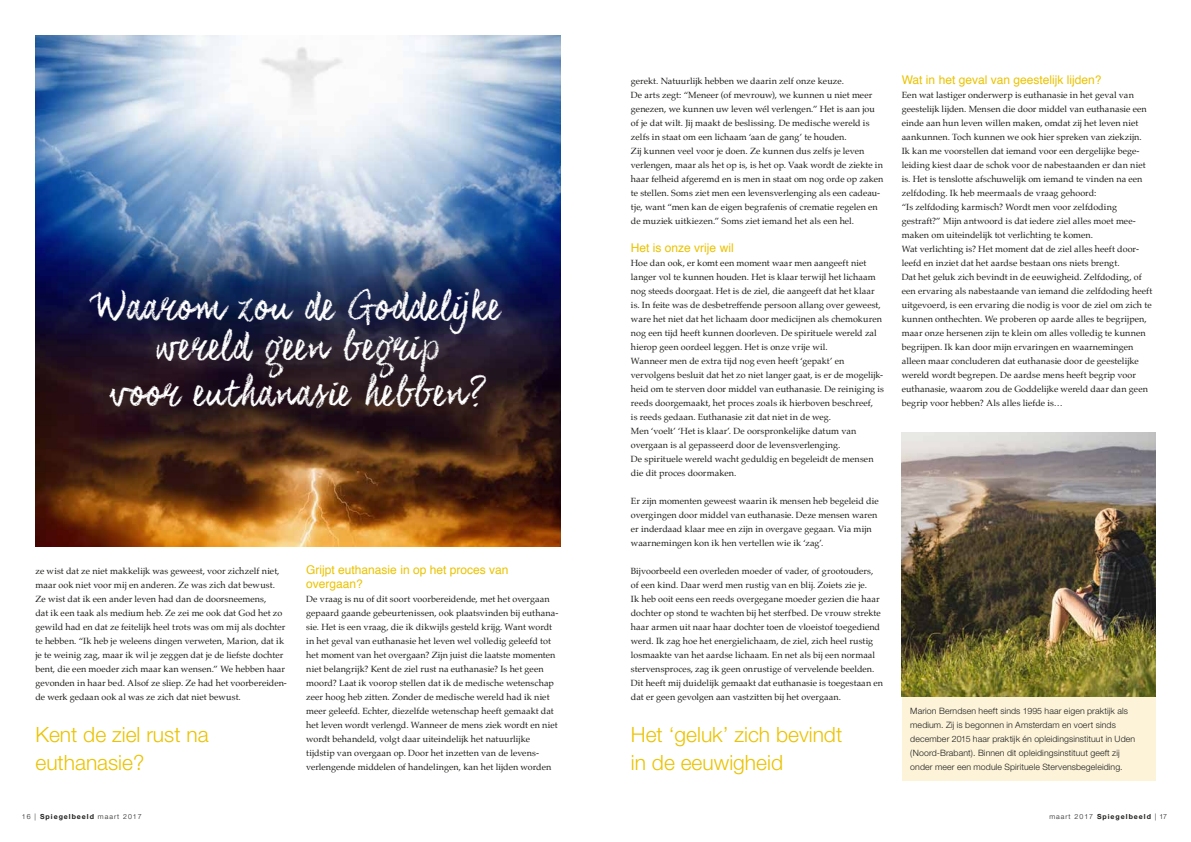
<style>
.page{position:relative;width:1191px;height:842px;background:#fff}
.page>*{position:absolute;margin:0;border:0;box-sizing:border-box;transform-origin:0 0}
.t1{font:37px/40px "Coalhand Luke CG";color:#fff;text-align:center}
.t2{font:300 21px/28px "Helvetica Neue";color:#ebc300}
.t3{font:12px/14px "Helvetica";color:#ebc300}
.t4{font:9px/14px "Palatino";letter-spacing:.005em;color:#1d1d1b}
.t5{font:300 8.8px/14px "Helvetica Neue";letter-spacing:.01em;color:#1d1d1b}
.t6{font:300 7px "Helvetica Neue";letter-spacing:.14em;color:#1d1d1b}
.s1{font-weight:700}
</style>
<div class="page">
<div style="left:901px;top:696px;width:254px;height:84px;background:#fcf3d9"></div>
<img style="left:35px;top:35px;width:525px;height:511px">
<img style="left:901px;top:432px;width:254px;height:265px">
<h1 class="t1" style="left:95px;top:287px;width:407px">Waarom zou de Goddelijke wereld geen begrip</h1>
<h1 class="t1" style="left:109px;top:373px;width:380px">voor euthanasie hebben?</h1>
<p class="t4" style="left:35px;top:565px;width:253px">ze wist dat ze niet makkelijk was geweest, voor zichzelf niet, maar ook niet voor mij en anderen. Ze was zich dat bewust.<br>Ze wist dat ik een ander leven had dan de doorsneemens,<br>dat ik een taak als medium heb. Ze zei me ook dat God het zo gewild had en dat ze feitelijk heel trots was om mij als dochter te hebben. “Ik heb je weleens dingen verweten, Marion, dat ik je te weinig zag, maar ik wil je zeggen dat je de liefste dochter bent, die een moeder zich maar kan wensen.” We hebben haar gevonden in haar bed. Alsof ze sliep. Ze had het voorbereiden&shy;de werk gedaan ook al was ze zich dat niet bewust.</p>
<h2 class="t2" style="left:35px;top:720px;width:175px">Kent de ziel rust na euthanasie?</h2>
<h3 class="t3" style="left:306px;top:564px;width:204px">Grijpt euthanasie in op het proces van overgaan?</h3>
<p class="t4" style="left:306px;top:593px;width:254px">De vraag is nu of dit soort voorbereidende, met het overgaan gepaard gaande gebeurtenissen, ook plaatsvinden bij euthana&shy;sie. Het is een vraag, die ik dikwijls gesteld krijg. Want wordt in het geval van euthanasie het leven wel volledig geleefd tot het moment van het overgaan? Zijn juist die laatste momenten niet belangrijk? Kent de ziel rust na euthanasie? Is het geen moord? Laat ik voorop stellen dat ik de medische wetenschap zeer hoog heb zitten. Zonder de medische wereld had ik niet meer geleefd. Echter, diezelfde wetenschap heeft gemaakt dat het leven wordt verlengd. Wanneer de mens ziek wordt en niet wordt behandeld, volgt daar uiteindelijk het natuurlijke tijdstip van overgaan op. Door het inzetten van de levens&shy;verlengende middelen of handelingen, kan het lijden worden</p>
<p class="t4" style="left:631px;top:75px;width:254px">gerekt. Natuurlijk hebben we daarin zelf onze keuze.<br>De arts zegt: “Meneer (of mevrouw), we kunnen u niet meer genezen, we kunnen uw leven wél verlengen.” Het is aan jou of je dat wilt. Jij maakt de beslissing. De medische wereld is zelfs in staat om een lichaam ‘aan de gang’ te houden.<br>Zij kunnen veel voor je doen. Ze kunnen dus zelfs je leven verlengen, maar als het op is, is het op. Vaak wordt de ziekte in haar felheid afgeremd en is men in staat om nog orde op zaken te stellen. Soms ziet men een levensverlenging als een cadeau&shy;tje, want “men kan de eigen begrafenis of crematie regelen en de muziek uitkiezen.” Soms ziet iemand het als een hel.</p>
<h3 class="t3" style="left:631px;top:242px;width:104px">Het is onze vrije wil</h3>
<p class="t4" style="left:631px;top:257px;width:255px">Hoe dan ook, er komt een moment waar men aangeeft niet langer vol te kunnen houden. Het is klaar terwijl het lichaam nog steeds doorgaat. Het is de ziel, die aangeeft dat het klaar is. In feite was de desbetreffende persoon allang over geweest, ware het niet dat het lichaam door medicijnen als chemokuren nog een tijd heeft kunnen doorleven. De spirituele wereld zal hierop geen oordeel leggen. Het is onze vrije wil.<br>Wanneer men de extra tijd nog even heeft ‘gepakt’ en vervolgens besluit dat het zo niet langer gaat, is er de mogelijk&shy;heid om te sterven door middel van euthanasie. De reiniging is reeds doorgemaakt, het proces zoals ik hierboven beschreef,<br>is reeds gedaan. Euthanasie zit dat niet in de weg.<br>Men ‘voelt’ ‘Het is klaar’. De oorspronkelijke datum van overgaan is al gepasseerd door de levensverlenging.<br>De spirituele wereld wacht geduldig en begeleidt de mensen die dit proces doormaken.</p>
<p class="t4" style="left:631px;top:495px;width:249px">Er zijn momenten geweest waarin ik mensen heb begeleid die overgingen door middel van euthanasie. Deze mensen waren er inderdaad klaar mee en zijn in overgave gegaan. Via mijn waarnemingen kon ik hen vertellen wie ik ‘zag’.</p>
<p class="t4" style="left:631px;top:565px;width:254px">Bijvoorbeeld een overleden moeder of vader, of grootouders, of een kind. Daar werd men rustig van en blij. Zoiets zie je.<br>Ik heb ooit eens een reeds overgegane moeder gezien die haar dochter op stond te wachten bij het sterfbed. De vrouw strekte haar armen uit naar haar dochter toen de vloeistof toegediend werd. Ik zag hoe het energielichaam, de ziel, zich heel rustig losmaakte van het aardse lichaam. En net als bij een normaal stervensproces, zag ik geen onrustige of vervelende beelden.<br>Dit heeft mij duidelijk gemaakt dat euthanasie is toegestaan en dat er geen gevolgen aan vastzitten bij het overgaan.</p>
<h2 class="t2" style="left:631px;top:720px;width:213px">Het ‘geluk’ zich bevindt in de eeuwigheid</h2>
<h3 class="t3" style="left:901px;top:74px;width:201px">Wat in het geval van geestelijk lijden?</h3>
<p class="t4" style="left:901px;top:89px;width:252px">Een wat lastiger onderwerp is euthanasie in het geval van geestelijk lijden. Mensen die door middel van euthanasie een einde aan hun leven willen maken, omdat zij het leven niet aankunnen. Toch kunnen we ook hier spreken van ziekzijn.<br>Ik kan me voorstellen dat iemand voor een dergelijke bege - leiding kiest daar de schok voor de nabestaanden er dan niet is. Het is tenslotte afschuwelijk om iemand te vinden na een zelfdoding. Ik heb meermaals de vraag gehoord:<br>“Is zelfdoding karmisch? Wordt men voor zelfdoding gestraft?” Mijn antwoord is dat iedere ziel alles moet mee&shy;maken om uiteindelijk tot verlichting te komen.<br>Wat verlichting is? Het moment dat de ziel alles heeft door&shy;leefd en inziet dat het aardse bestaan ons niets brengt.<br>Dat het geluk zich bevindt in de eeuwigheid. Zelfdoding, of een ervaring als nabestaande van iemand die zelfdoding heeft uitgevoerd, is een ervaring die nodig is voor de ziel om zich te kunnen onthechten. We proberen op aarde alles te begrijpen, maar onze hersenen zijn te klein om alles volledig te kunnen begrijpen. Ik kan door mijn ervaringen en waarnemingen alleen maar concluderen dat euthanasie door de geestelijke wereld wordt begrepen. De aardse mens heeft begrip voor euthanasie, waarom zou de Goddelijke wereld daar dan geen begrip voor hebben? Als alles liefde is…</p>
<p class="t5" style="left:910px;top:704px;width:226px">Marion Berndsen heeft sinds 1995 haar eigen praktijk als medium. Zij is begonnen in Amsterdam en voert sinds december 2015 haar praktijk én opleidingsinstituut in Uden (Noord-Brabant). Binnen dit opleidingsinstituut geeft zij onder meer een module Spirituele Stervensbegeleiding.</p>
<p class="t6" style="left:22px;top:812px;width:121px">16 | <span class="s1">Spiegelbeeld</span> maart 2017</p>
<p class="t6" style="left:1049px;top:812px;width:119px">maart 2017 <span class="s1">Spiegelbeeld</span> | 17</p>
</div>
